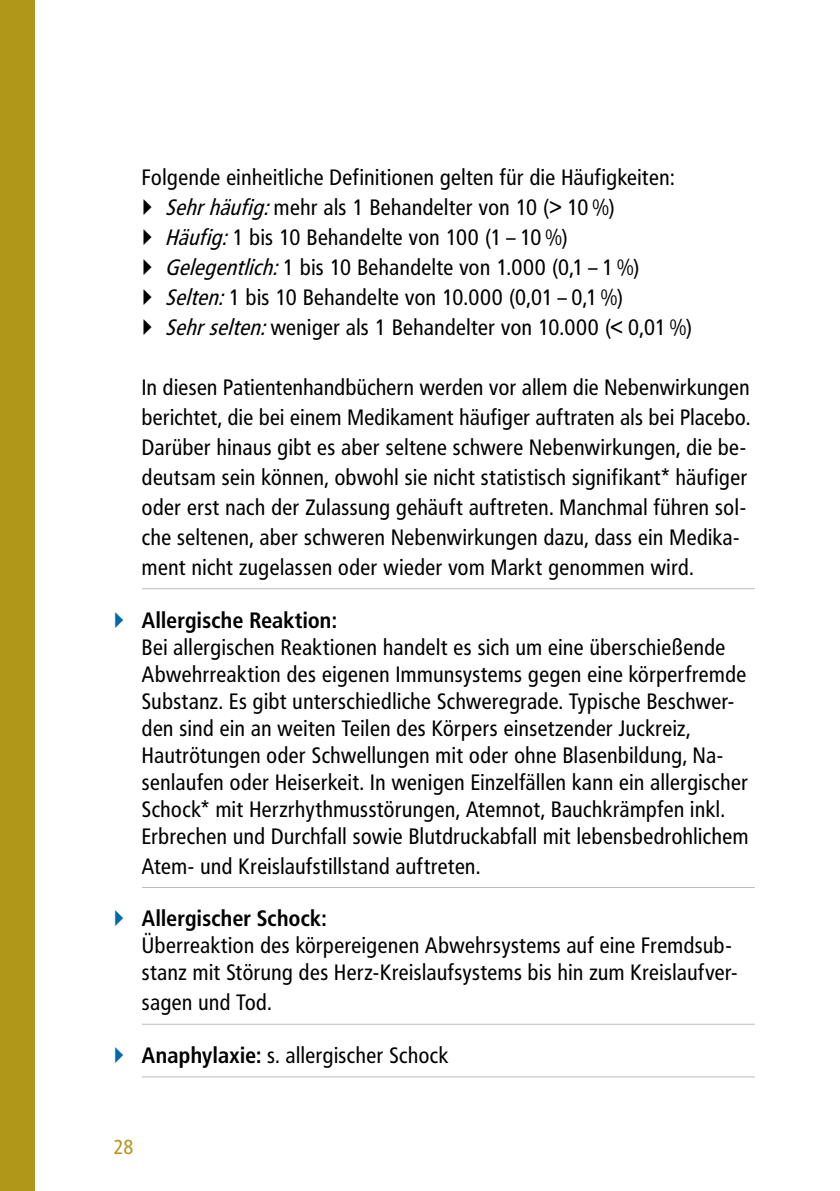
<style>
.page{position:relative;width:840px;height:1191px;background:#fff}
.page>*{position:absolute;margin:0;border:0;box-sizing:border-box;transform-origin:0 0}
.t1{font:22px/30px "Frutiger Condensed BQ";letter-spacing:.03em;color:#000}
.t2{font:700 22px "Frutiger Condensed BQ";letter-spacing:.015em;color:#000}
.t3{font:20px "Frutiger Condensed BQ";color:#b0971a}
.s1{font-style:italic}
.s2{font-weight:700}
</style>
<div class="page">
<div style="left:0;top:0;width:34px;height:1191px;background:#b0971a"></div>
<hr style="left:142px;top:588px;width:612px;height:1px;background:#bcbcbc">
<hr style="left:142px;top:887px;width:612px;height:1px;background:#bcbcbc">
<hr style="left:142px;top:1024px;width:612px;height:1px;background:#bcbcbc">
<hr style="left:142px;top:1076px;width:612px;height:1px;background:#bcbcbc">
<p class="t1" style="left:165px;top:162px;width:528px;text-indent:-23px">Folgende einheitliche Definitionen gelten für die Häufigkeiten:<br><span class="s1">Sehrhäufig:</span>mehr als 1 Behandelter von 10 (&gt; 10 %)<br><span class="s1">Häufig:</span>1 bis 10 Behandelte von 100 (1 – 10 %)<br><span class="s1">Gelegentlich:</span>1 bis 10 Behandelte von 1.000 (0,1 – 1 %)<br><span class="s1">Selten:</span>1 bis 10 Behandelte von 10.000 (0,01 – 0,1 %)<br><span class="s1">Sehrselten:</span>weniger als 1 Behandelter von 10.000 (&lt; 0,01 %)</p>
<p class="t1" style="left:142px;top:372px;width:609px">In diesen Patientenhandbüchern werden vor allem die Nebenwirkungen berichtet, die bei einem Medikament häufiger auftraten als bei Placebo.<br>Darüber hinaus gibt es aber seltene schwere Nebenwirkungen, die be&shy;deutsam sein können, obwohl sie nicht statistisch signifikant* häufiger oder erst nach der Zulassung gehäuft auftreten. Manchmal führen sol&shy;che seltenen, aber schweren Nebenwirkungen dazu, dass ein Medika&shy;ment nicht zugelassen oder wieder vom Markt genommen wird.</p>
<p class="t2" style="left:142px;top:606px;width:196px">Allergische Reaktion:</p>
<p class="t1" style="left:142px;top:633px;width:607px;line-height:27px">Bei allergischen Reaktionen handelt es sich um eine überschießende Abwehrreaktion des eigenen Immunsystems gegen eine körperfremde Substanz. Es gibt unterschiedliche Schweregrade. Typische Beschwer&shy;den sind ein an weiten Teilen des Körpers einsetzender Juckreiz, Hautrötungen oder Schwellungen mit oder ohne Blasenbildung, Na&shy;senlaufen oder Heiserkeit. In wenigen Einzelfällen kann ein allergischer Schock* mit Herzrhythmusstörungen, Atemnot, Bauchkrämpfen inkl.<br>Erbrechen und Durchfall sowie Blutdruckabfall mit lebensbedrohlichem</p>
<p class="t1" style="left:142px;top:850px;width:339px">Atem- und Kreislaufstillstand auftreten.</p>
<p class="t2" style="left:142px;top:904px;width:186px">Allergischer Schock:</p>
<p class="t1" style="left:142px;top:932px;width:597px;line-height:27px">Überreaktion des körpereigenen Abwehrsystems auf eine Fremdsub&shy;stanz mit Störung des Herz-Kreislaufsystems bis hin zum Kreislaufver-</p>
<p class="t1" style="left:142px;top:987px;width:131px">sagen und Tod.</p>
<p class="t1" style="left:142px;top:1040px;width:307px"><span class="s2">Anaphylaxie:</span> s. allergischer Schock</p>
<p class="t3" style="left:113px;top:1134px;width:22px">28</p>
</div>
